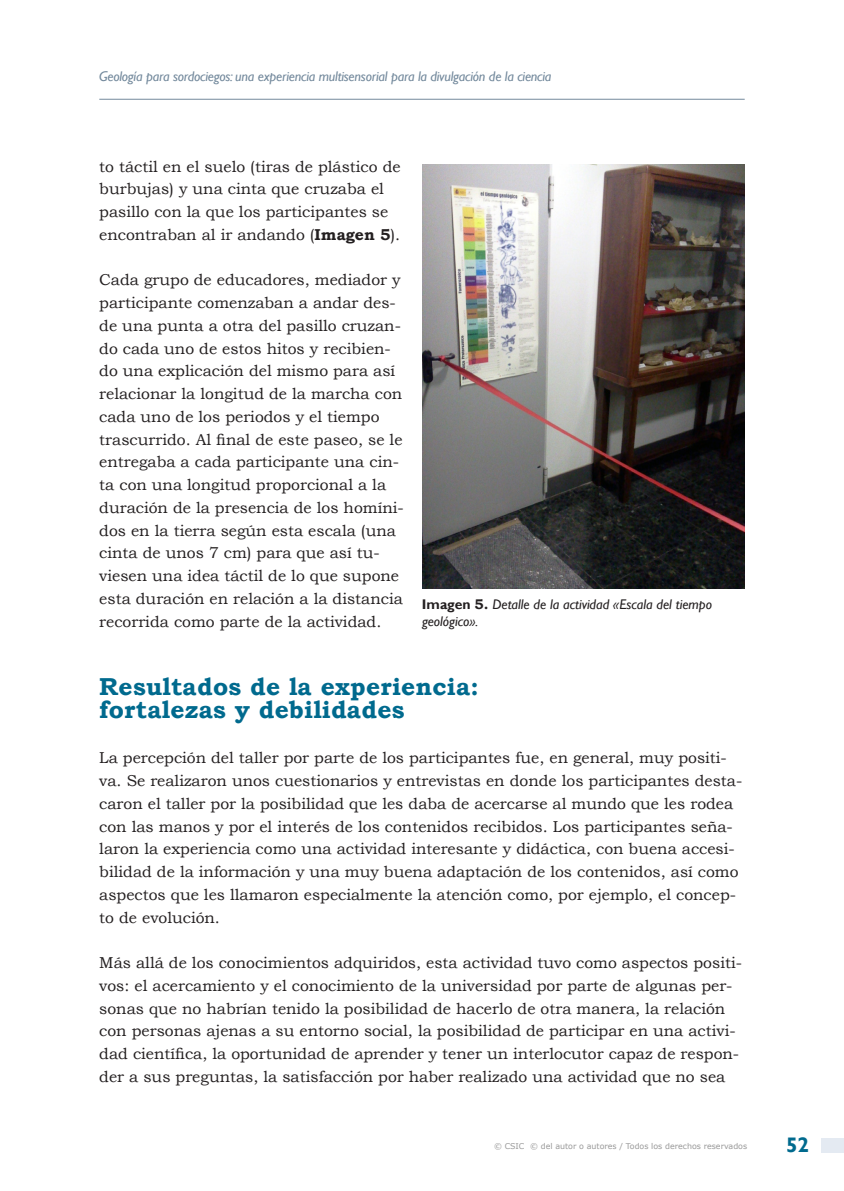
<style>
.page{position:relative;width:844px;height:1191px;background:#fff}
.page>*{position:absolute;margin:0;border:0;box-sizing:border-box;transform-origin:0 0}
.HEAD_1__body_general{font:700 24.5px/22.8px "Bookman Old Style";letter-spacing:.01em;color:#006a8e}
.t1{font:700 21px "Gill Sans";color:#006a8e}
.BODY_GENERAL{font:15.75px/22.8px "Bookman Old Style";color:#231f20}
.titulo_articulo_cabe{font:italic 14px "Gill Sans";letter-spacing:-.015em;color:#73899c}
.PARRAFO_PIE_DE_IMAGE{font:italic 14px/16.8px "Gill Sans";color:#231f20}
.t2{font:7.88px "Verdana";color:#999}
.s1{font-weight:700}
.s2{font-weight:700;font-style:normal}
.s3{font-family:"Bookman Old Style";font-weight:700;font-style:normal}
</style>
<div class="page">
<hr style="left:99px;top:99px;width:645px;height:1px;background:#73899c">
<div style="left:820px;top:1138px;width:23px;height:15px;background:#e4eaf2"></div>
<img style="left:422px;top:165px;width:322px;height:424px">
<p class="titulo_articulo_cabe" style="left:99px;top:68px;width:453px">Geología para sordociegos: una experiencia multisensorial para la divulgación de la ciencia</p>
<p class="BODY_GENERAL" style="left:99px;top:155px;width:303px">to táctil en el suelo (tiras de plástico de burbujas) y una cinta que cruzaba el pasillo con la que los participantes se encontraban al ir andando (<span class="s1">Imagen 5</span>).</p>
<p class="BODY_GENERAL" style="left:99px;top:269px;width:306px">Cada grupo de educadores, mediador y participante comenzaban a andar des&shy;de una punta a otra del pasillo cruzan&shy;do cada uno de estos hitos y recibien&shy;do una explicación del mismo para así relacionar la longitud de la marcha con cada uno de los periodos y el tiempo trascurrido. Al final de este paseo, se le entregaba a cada participante una cin&shy;ta con una longitud proporcional a la duración de la presencia de los homíni&shy;dos en la tierra según esta escala (una cinta de unos 7 cm) para que así tu&shy;viesen una idea táctil de lo que supone esta duración en relación a la distancia recorrida como parte de la actividad.</p>
<p class="PARRAFO_PIE_DE_IMAGE" style="left:422px;top:596px;width:291px"><span class="s2">Imagen</span> <span class="s3">5.</span> Detalle de la actividad «Escala del tiempo geológico».</p>
<p class="HEAD_1__body_general" style="left:99px;top:675px;width:381px">Resultados de la experiencia: fortalezas y debilidades</p>
<p class="BODY_GENERAL" style="left:99px;top:746px;width:644px">La percepción del taller por parte de los participantes fue, en general, muy positi&shy;va. Se realizaron unos cuestionarios y entrevistas en donde los participantes desta&shy;caron el taller por la posibilidad que les daba de acercarse al mundo que les rodea con las manos y por el interés de los contenidos recibidos. Los participantes seña&shy;laron la experiencia como una actividad interesante y didáctica, con buena accesi&shy;bilidad de la información y una muy buena adaptación de los contenidos, así como aspectos que les llamaron especialmente la atención como, por ejemplo, el concep&shy;to de evolución.</p>
<p class="BODY_GENERAL" style="left:99px;top:951px;width:644px">Más allá de los conocimientos adquiridos, esta actividad tuvo como aspectos positi&shy;vos: el acercamiento y el conocimiento de la universidad por parte de algunas per&shy;sonas que no habrían tenido la posibilidad de hacerlo de otra manera, la relación con personas ajenas a su entorno social, la posibilidad de participar en una activi&shy;dad científica, la oportunidad de aprender y tener un interlocutor capaz de respon&shy;der a sus preguntas, la satisfacción por haber realizado una actividad que no sea</p>
<p class="t2" style="left:494px;top:1140px;width:254px">© CSIC © del autor o autores / Todos los derechos reservados</p>
<h2 class="t1" style="left:785px;top:1132px;width:25px">52</h2>
</div>
